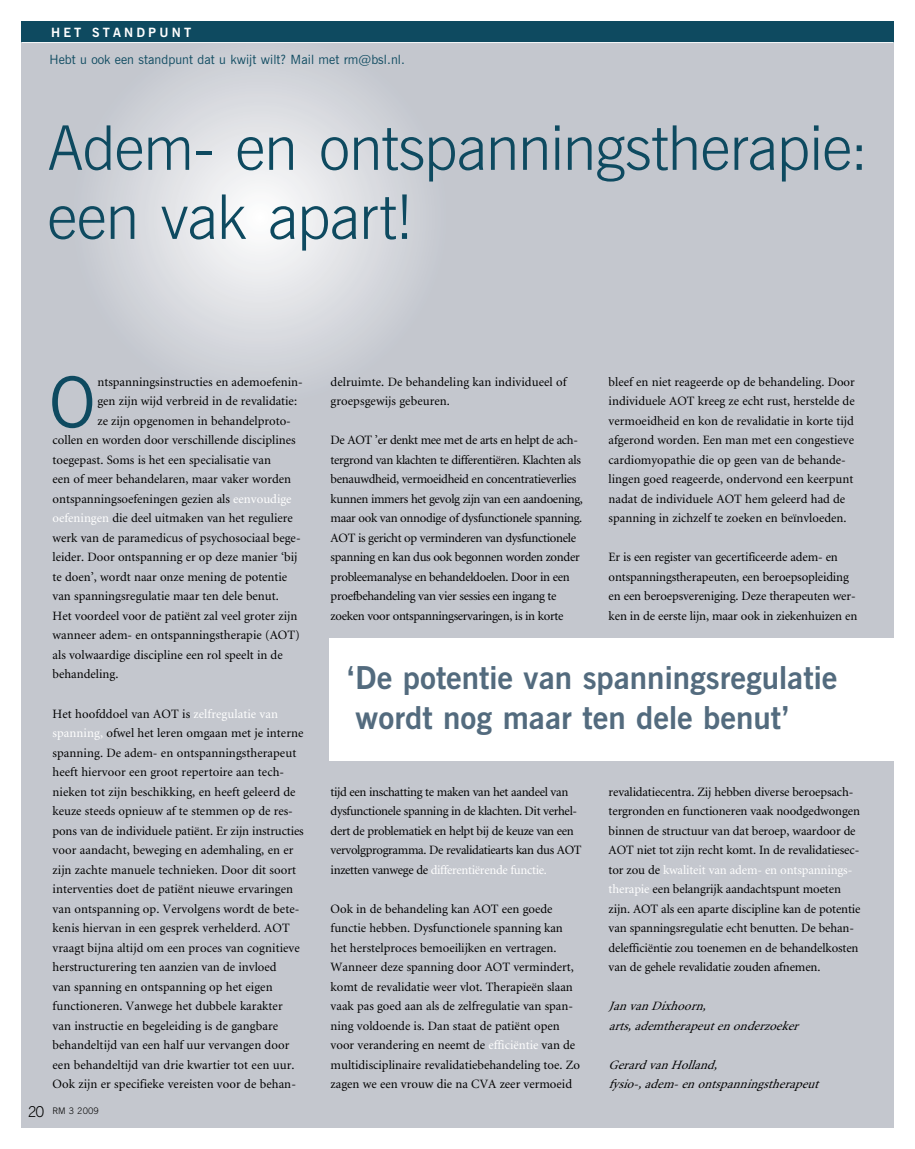
<style>
.page{position:relative;width:915px;height:1149px;background:#fff}
.page>*{position:absolute;margin:0;border:0;box-sizing:border-box;transform-origin:0 0}
.t1{font:70.05px "News Gothic BT";color:#0e4a60}
.t2{font:300 61.5px/69px "News Gothic BT";letter-spacing:-.01em;color:#0e4a60}
.t3{font:700 31.5px/40.5px "News Gothic BT";color:#536b7e}
.t4{font:300 15px "News Gothic BT";color:#000}
.t5{font:12.75px/19.5px "Minion";color:#000}
.t6{font:12.75px/19.5px "Minion";letter-spacing:-.025em;color:#000}
.t7{font:italic 12.75px/19.5px "Minion";color:#000}
.t8{font:12.75px "News Gothic BT";letter-spacing:.005em;color:#0e4a60}
.t9{font:700 12.75px "News Gothic BT";letter-spacing:.25em;color:#fff}
.t10{font:300 9px "News Gothic BT";letter-spacing:.005em;color:#000}
.s1{color:#fff}
</style>
<div class="page">
<div style="left:21px;top:21px;width:872px;height:1106px;background:#c4c7ce"></div>
<svg style="left:73px;top:30px;width:373px;height:374px"></svg>
<div style="left:21px;top:21px;width:872px;height:22px;background:#0e4a60"></div>
<div style="left:329px;top:638px;width:564px;height:122px;background:#fff"></div>
<hr style="left:21px;top:42px;width:872px;height:1px;background:#fff">
<p class="t9" style="left:51px;top:25px;width:22px">HET</p>
<p class="t9" style="left:92px;top:25px;width:100px">STANDPUNT</p>
<p class="t8" style="left:50px;top:51px;width:357px">Hebt u ook een standpunt dat u kwijt wilt? Mail met rm@bsl.nl.</p>
<h2 class="t2" style="left:47px;top:113px;width:822px">Adem- en ontspanningstherapie: een vak apart!</h2>
<p class="t4" style="left:28px;top:1102px;width:18px">20</p>
<h1 class="t1" style="left:49px;top:360px;width:48px">O</h1>
<p class="t5" style="left:97px;top:372px;width:207px">ntspanningsinstructies en ademoefenin-</p>
<p class="t5" style="left:97px;top:392px;width:201px">gen zijn wijd verbreid in de revalidatie:</p>
<p class="t5" style="left:97px;top:411px;width:195px">ze zijn opgenomen in behandelproto-</p>
<p class="t5" style="left:53px;top:431px;width:244px">collen en worden door verschillende disciplines</p>
<p class="t5" style="left:53px;top:450px;width:220px">toegepast. Soms is het een specialisatie van</p>
<p class="t5" style="left:53px;top:470px;width:240px">een of meer behandelaren, maar vaker worden</p>
<p class="t5" style="left:53px;top:489px;width:240px">ontspanningsoefeningen gezien als <span class="s1">eenvoudige</span></p>
<p class="t5" style="left:53px;top:509px;width:242px"><span class="s1">oefeningen</span> die deel uitmaken van het reguliere</p>
<p class="t5" style="left:53px;top:528px;width:249px">werk van de paramedicus of psychosociaal bege-</p>
<p class="t5" style="left:53px;top:548px;width:246px">leider. Door ontspanning er op deze manier ‘bij</p>
<p class="t5" style="left:53px;top:567px;width:236px">te doen’, wordt naar onze mening de potentie</p>
<p class="t5" style="left:53px;top:587px;width:228px">van spanningsregulatie maar ten dele benut.</p>
<p class="t5" style="left:53px;top:606px;width:246px">Het voordeel voor de patiënt zal veel groter zijn</p>
<p class="t5" style="left:53px;top:626px;width:249px">wanneer adem- en ontspanningstherapie (AOT)</p>
<p class="t5" style="left:53px;top:645px;width:231px">als volwaardige discipline een rol speelt in de</p>
<p class="t5" style="left:53px;top:665px;width:67px">behandeling.</p>
<p class="t5" style="left:53px;top:704px;width:252px">Het hoofddoel van AOT is <span class="s1">zelfregulatie van spanning,</span> ofwel het leren omgaan met je interne spanning. De adem- en ontspanningstherapeut heeft hiervoor een groot repertoire aan tech&shy;nieken tot zijn beschikking, en heeft geleerd de keuze steeds opnieuw af te stemmen op de res&shy;pons van de individuele patiënt. Er zijn instructies voor aandacht, beweging en ademhaling, en er zijn zachte manuele technieken. Door dit soort interventies doet de patiënt nieuwe ervaringen van ontspanning op. Vervolgens wordt de bete&shy;kenis hiervan in een gesprek verhelderd. AOT vraagt bijna altijd om een proces van cognitieve herstructurering ten aanzien van de invloed<br>van spanning en ontspanning op het eigen functioneren. Vanwege het dubbele karakter van instructie en begeleiding is de gangbare behandeltijd van een half uur vervangen door een behandeltijd van drie kwartier tot een uur.<br>Ook zijn er specifieke vereisten voor de behan-</p>
<p class="t10" style="left:53px;top:1105px;width:48px">RM 3 2009</p>
<p class="t5" style="left:330px;top:372px;width:237px">delruimte. De behandeling kan individueel of groepsgewijs gebeuren.</p>
<p class="t6" style="left:330px;top:431px;width:254px">De AOT ’er denkt mee met de arts en helpt de ach&shy;tergrond van klachten te differentiëren. Klachten als benauwdheid, vermoeidheid en concentratieverlies kunnen immers het gevolg zijn van een aandoening, maar ook van onnodige of dysfunctionele spanning.<br>AOT is gericht op verminderen van dysfunctionele spanning en kan dus ook begonnen worden zonder probleemanalyse en behandeldoelen. Door in een proefbehandeling van vier sessies een ingang te zoeken voor ontspanningservaringen, is in korte</p>
<p class="t5" style="left:608px;top:372px;width:248px">bleef en niet reageerde op de behandeling. Door individuele AOT kreeg ze echt rust, herstelde de vermoeidheid en kon de revalidatie in korte tijd afgerond worden. Een man met een congestieve cardiomyopathie die op geen van de behande&shy;lingen goed reageerde, ondervond een keerpunt nadat de individuele AOT hem geleerd had de spanning in zichzelf te zoeken en beïnvloeden.</p>
<p class="t5" style="left:608px;top:548px;width:250px">Er is een register van gecertificeerde adem- en ontspanningstherapeuten, een beroepsopleiding en een beroepsvereniging. Deze therapeuten wer&shy;ken in de eerste lijn, maar ook in ziekenhuizen en</p>
<h3 class="t3" style="left:346px;top:656px;width:492px">‘De potentie van spanningsregulatie wordt nog maar ten dele benut’</h3>
<p class="t6" style="left:330px;top:782px;width:252px">tijd een inschatting te maken van het aandeel van dysfunctionele spanning in de klachten. Dit verhel&shy;dert de problematiek en helpt bij de keuze van een vervolgprogramma. De revalidatiearts kan dus AOT inzetten vanwege de <span class="s1">differentiërende functie.</span></p>
<p class="t5" style="left:330px;top:899px;width:251px">Ook in de behandeling kan AOT een goede functie hebben. Dysfunctionele spanning kan het herstelproces bemoeilijken en vertragen.<br>Wanneer deze spanning door AOT vermindert, komt de revalidatie weer vlot. Therapieën slaan vaak pas goed aan als de zelfregulatie van span&shy;ning voldoende is. Dan staat de patiënt open voor verandering en neemt de <span class="s1">efficiëntie</span> van de multidisciplinaire revalidatiebehandeling toe. Zo zagen we een vrouw die na CVA zeer vermoeid</p>
<p class="t5" style="left:608px;top:782px;width:253px">revalidatiecentra. Zij hebben diverse beroepsach&shy;tergronden en functioneren vaak noodgedwongen binnen de structuur van dat beroep, waardoor de AOT niet tot zijn recht komt. In de revalidatiesec&shy;tor zou de <span class="s1">kwaliteit van adem- en ontspannings&shy;therapie</span> een belangrijk aandachtspunt moeten zijn. AOT als een aparte discipline kan de potentie van spanningsregulatie echt benutten. De behan&shy;delefficiëntie zou toenemen en de behandelkosten van de gehele revalidatie zouden afnemen.</p>
<p class="t7" style="left:608px;top:996px;width:196px">JanvanDixhoorn, arts,ademtherapeutenonderzoeker</p>
<p class="t7" style="left:608px;top:1055px;width:216px">GerardvanHolland, fysio-,adem-enontspanningstherapeut</p>
</div>
